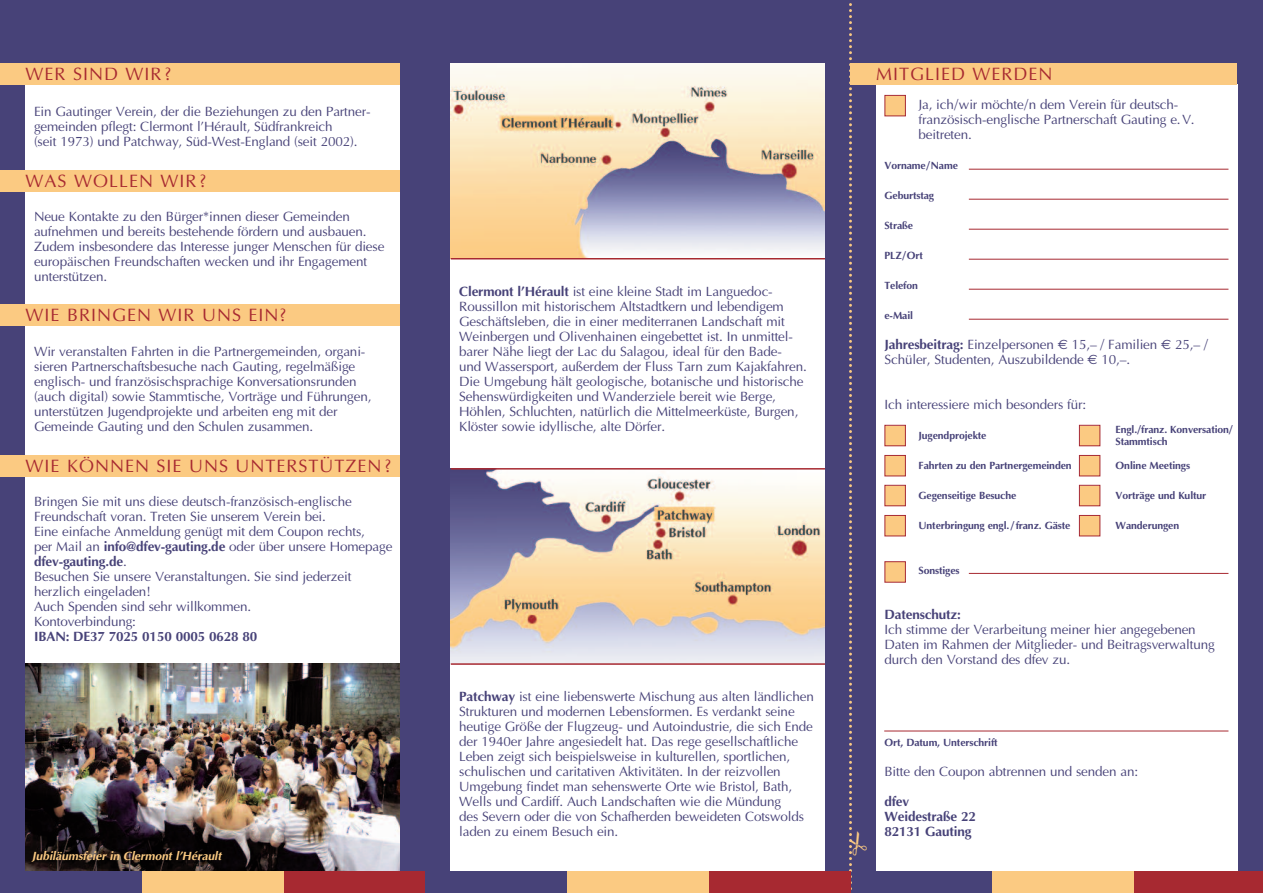
<style>
.page{position:relative;width:1263px;height:893px;background:#fff}
.page>*{position:absolute;margin:0;border:0;box-sizing:border-box;transform-origin:0 0}
.t1{font:18px "Optima";letter-spacing:.055em;color:#a72931}
.t2{font:13.5px/15px "Optima";letter-spacing:-.01em;color:#474278}
.t3{font:700 13.5px/15px "Optima";letter-spacing:-.01em;color:#474278}
.t4{font:italic 700 12px "Optima";letter-spacing:-.005em;color:#fbca82}
.t5{font:700 10.5px/12px "Optima";letter-spacing:-.01em;color:#474278}
.s1{font-weight:700}
.s2{font-family:"Euro Sans"}
</style>
<div class="page">
<div style="left:0;top:0;width:425px;height:893px;background:#474278"></div>
<div style="left:425px;top:0;width:425px;height:893px;background:#474278"></div>
<div style="left:26px;top:84px;width:374px;height:809px;background:#fff"></div>
<div style="left:0;top:64px;width:400px;height:21px;background:#fbca82"></div>
<div style="left:0;top:170px;width:400px;height:21px;background:#fbca82"></div>
<div style="left:0;top:305px;width:400px;height:21px;background:#fbca82"></div>
<div style="left:0;top:455px;width:400px;height:21px;background:#fbca82"></div>
<div style="left:850px;top:0;width:413px;height:893px;background:#474278"></div>
<div style="left:876px;top:85px;width:361px;height:808px;background:#fff"></div>
<div style="left:1134px;top:872px;width:129px;height:21px;background:#a72931"></div>
<div style="left:992px;top:872px;width:142px;height:21px;background:#fbca82"></div>
<div style="left:850px;top:872px;width:142px;height:21px;background:#474278"></div>
<div style="left:885px;top:96px;width:20px;height:20px;background:#fbca82"></div>
<div style="left:884px;top:95px;width:22px;height:21px;border:1px solid #a72931"></div>
<div style="left:885px;top:426px;width:20px;height:19px;background:#fbca82"></div>
<div style="left:884px;top:425px;width:22px;height:21px;border:1px solid #a72931"></div>
<div style="left:1080px;top:426px;width:19px;height:19px;background:#fbca82"></div>
<div style="left:1079px;top:425px;width:21px;height:21px;border:1px solid #a72931"></div>
<div style="left:885px;top:456px;width:20px;height:20px;background:#fbca82"></div>
<div style="left:884px;top:455px;width:22px;height:21px;border:1px solid #a72931"></div>
<div style="left:1080px;top:456px;width:19px;height:20px;background:#fbca82"></div>
<div style="left:1079px;top:455px;width:21px;height:21px;border:1px solid #a72931"></div>
<div style="left:885px;top:486px;width:20px;height:19px;background:#fbca82"></div>
<div style="left:884px;top:485px;width:22px;height:21px;border:1px solid #a72931"></div>
<div style="left:1080px;top:486px;width:19px;height:19px;background:#fbca82"></div>
<div style="left:1079px;top:485px;width:21px;height:21px;border:1px solid #a72931"></div>
<div style="left:885px;top:516px;width:20px;height:20px;background:#fbca82"></div>
<div style="left:884px;top:515px;width:22px;height:21px;border:1px solid #a72931"></div>
<div style="left:885px;top:562px;width:20px;height:20px;background:#fbca82"></div>
<div style="left:884px;top:561px;width:22px;height:22px;border:1px solid #a72931"></div>
<div style="left:1080px;top:516px;width:19px;height:20px;background:#fbca82"></div>
<div style="left:1079px;top:515px;width:21px;height:21px;border:1px solid #a72931"></div>
<hr style="left:969px;top:169px;width:259px;height:1px;background:#a72931">
<hr style="left:969px;top:199px;width:259px;height:1px;background:#a72931">
<hr style="left:969px;top:229px;width:259px;height:1px;background:#a72931">
<hr style="left:969px;top:259px;width:259px;height:1px;background:#a72931">
<hr style="left:969px;top:289px;width:259px;height:1px;background:#a72931">
<hr style="left:969px;top:319px;width:259px;height:1px;background:#a72931">
<hr style="left:969px;top:573px;width:259px;height:1px;background:#a72931">
<hr style="left:884px;top:731px;width:344px;height:1px;background:#a72931">
<div style="left:451px;top:185px;width:374px;height:708px;background:#fff"></div>
<img style="left:451px;top:470px;width:374px;height:193px">
<div style="left:709px;top:872px;width:141px;height:21px;background:#a72931"></div>
<div style="left:567px;top:872px;width:142px;height:21px;background:#fbca82"></div>
<div style="left:425px;top:872px;width:142px;height:21px;background:#474278"></div>
<img style="left:451px;top:64px;width:374px;height:194px">
<div style="left:850px;top:64px;width:387px;height:21px;background:#fbca82"></div>
<hr style="left:451px;top:468px;width:374px;height:2px;background:#a72931">
<hr style="left:451px;top:258px;width:374px;height:1px;background:#a72931">
<hr style="left:451px;top:663px;width:374px;height:2px;background:#a72931">
<img style="left:26px;top:664px;width:374px;height:208px">
<div style="left:283px;top:872px;width:142px;height:21px;background:#a72931"></div>
<div style="left:142px;top:872px;width:141px;height:21px;background:#fbca82"></div>
<div style="left:0;top:872px;width:142px;height:21px;background:#474278"></div>
<svg style="left:849px;top:3px;width:18px;height:890px"></svg>
<h1 class="t1" style="left:26px;top:64px;width:148px">WER SIND WIR?</h1>
<p class="t2" style="left:34px;top:104px;width:338px">Ein Gautinger Verein, der die Beziehungen zu den Partner&shy;gemeinden pflegt: Clermont l’Hérault, Südfrankreich<br>(seit 1973) und Patchway, Süd-West-England (seit 2002).</p>
<h1 class="t1" style="left:26px;top:170px;width:183px">WAS WOLLEN WIR?</h1>
<p class="t2" style="left:34px;top:209px;width:352px">Neue Kontakte zu den Bürger*innen dieser Gemeinden aufnehmen und bereits bestehende fördern und ausbauen.<br>Zudem insbesondere das Interesse junger Menschen für diese europäischen Freundschaften wecken und ihr Engagement unterstützen.</p>
<h1 class="t1" style="left:26px;top:304px;width:263px">WIE BRINGEN WIR UNS EIN?</h1>
<p class="t2" style="left:34px;top:344px;width:339px">Wir veranstalten Fahrten in die Partnergemeinden, organi&shy;sieren Partnerschaftsbesuche nach Gauting, regelmäßige englisch- und französischsprachige Konversationsrunden (auch digital) sowie Stammtische, Vorträge und Führungen, unterstützen Jugendprojekte und arbeiten eng mit der Gemeinde Gauting und den Schulen zusammen.</p>
<h1 class="t1" style="left:26px;top:455px;width:368px">WIE KÖNNEN SIE UNS UNTERSTÜTZEN?</h1>
<p class="t2" style="left:34px;top:494px;width:360px">Bringen Sie mit uns diese deutsch-französisch-englische Freundschaft voran. Treten Sie unserem Verein bei.<br>Eine einfache Anmeldung genügt mit dem Coupon rechts,<br>per Mail an <span class="s1">info@dfev-gauting.de</span> oder über unsere Homepage <span class="s1">dfev-gauting.de</span>.<br>Besuchen Sie unsere Veranstaltungen. Sie sind jederzeit herzlich eingeladen!<br>Auch Spenden sind sehr willkommen.<br>Kontoverbindung:</p>
<p class="t3" style="left:34px;top:629px;width:225px">IBAN: DE37 7025 0150 0005 0628 80</p>
<p class="t4" style="left:32px;top:849px;width:191px">Jubiläumsfeier in Clermont l’Hérault</p>
<p class="t2" style="left:459px;top:284px;width:349px"><span class="s1">Clermont l’Hérault</span> ist eine kleine Stadt im Languedoc-Roussillon mit historischem Altstadtkern und lebendigem Geschäftsleben, die in einer mediterranen Landschaft mit Weinbergen und Olivenhainen eingebettet ist. In unmittel&shy;barer Nähe liegt der Lac du Salagou, ideal für den Bade&shy;und Wassersport, außerdem der Fluss Tarn zum Kajakfahren.<br>Die Umgebung hält geologische, botanische und historische Sehenswürdigkeiten und Wanderziele bereit wie Berge, Höhlen, Schluchten, natürlich die Mittelmeerküste, Burgen, Klöster sowie idyllische, alte Dörfer.</p>
<p class="t2" style="left:459px;top:689px;width:356px"><span class="s1">Patchway</span> ist eine liebenswerte Mischung aus alten ländlichen Strukturen und modernen Lebensformen. Es verdankt seine heutige Größe der Flugzeug- und Autoindustrie, die sich Ende der 1940er Jahre angesiedelt hat. Das rege gesellschaftliche Leben zeigt sich beispielsweise in kulturellen, sportlichen, schulischen und caritativen Aktivitäten. In der reizvollen Umgebung findet man sehenswerte Orte wie Bristol, Bath, Wells und Cardiff. Auch Landschaften wie die Mündung<br>des Severn oder die von Schafherden beweideten Cotswolds laden zu einem Besuch ein.</p>
<h1 class="t1" style="left:876px;top:64px;width:178px">MITGLIED WERDEN</h1>
<p class="t2" style="left:918px;top:97px;width:278px">Ja, ich/wir möchte/n dem Verein für deutsch&shy;französisch-englische Partnerschaft Gauting e.V. beitreten.</p>
<p class="t5" style="left:884px;top:159px;width:75px">Vorname/Name</p>
<p class="t5" style="left:884px;top:189px;width:51px">Geburtstag</p>
<p class="t5" style="left:884px;top:219px;width:30px">Straße</p>
<p class="t5" style="left:884px;top:249px;width:40px">PLZ/Ort</p>
<p class="t5" style="left:884px;top:279px;width:35px">Telefon</p>
<p class="t5" style="left:884px;top:309px;width:30px">e-Mail</p>
<p class="t2" style="left:884px;top:337px;width:325px"><span class="s1">Jahresbeitrag:</span> Einzelpersonen <span class="s2">€</span> 15,– / Familien <span class="s2">€</span> 25,– /<br>Schüler, Studenten, Auszubildende <span class="s2">€</span> 10,–.</p>
<p class="t2" style="left:884px;top:397px;width:203px">Ich interessiere mich besonders für:</p>
<p class="t5" style="left:918px;top:429px;width:69px">Jugendprojekte</p>
<p class="t5" style="left:1116px;top:423px;width:119px">Engl./franz. Konversation/<br>Stammtisch</p>
<p class="t5" style="left:918px;top:459px;width:155px">Fahrten zu den Partnergemeinden</p>
<p class="t5" style="left:1116px;top:459px;width:76px">Online Meetings</p>
<p class="t5" style="left:918px;top:489px;width:99px">Gegenseitige Besuche</p>
<p class="t5" style="left:1116px;top:489px;width:92px">Vorträge und Kultur</p>
<p class="t5" style="left:918px;top:519px;width:153px">Unterbringung engl./franz. Gäste</p>
<p class="t5" style="left:1116px;top:519px;width:65px">Wanderungen</p>
<p class="t5" style="left:918px;top:564px;width:43px">Sonstiges</p>
<p class="t3" style="left:884px;top:607px;width:78px">Datenschutz:</p>
<p class="t2" style="left:884px;top:622px;width:332px">Ich stimme der Verarbeitung meiner hier angegebenen<br>Daten im Rahmen der Mitglieder- und Beitragsverwaltung durch den Vorstand des dfev zu.</p>
<p class="t5" style="left:884px;top:737px;width:115px">Ort, Datum, Unterschrift</p>
<p class="t2" style="left:884px;top:764px;width:255px">Bitte den Coupon abtrennen und senden an:</p>
<p class="t3" style="left:884px;top:794px;width:93px">dfev<br>Weidestraße 22<br>82131 Gauting</p>
</div>
